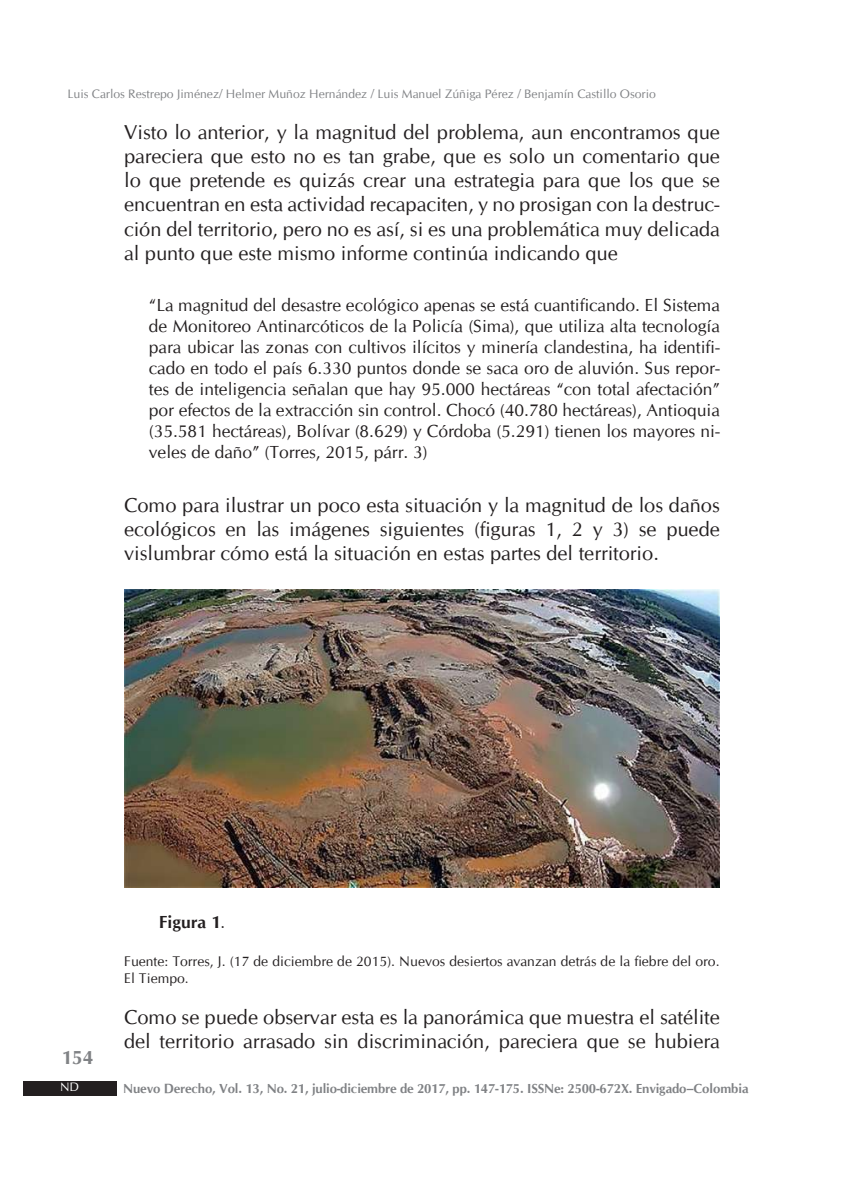
<style>
.page{position:relative;width:844px;height:1191px;background:#fff}
.page>*{position:absolute;margin:0;border:0;box-sizing:border-box;transform-origin:0 0}
.t1{font:20.12px/24.2px "CG Omega";color:#231f20;text-align:justify}
.t2{font:700 19.25px "CG Omega";color:#808285}
.t3{font:17.5px/21px "CG Omega";color:#231f20;text-align:justify}
.t4{font:700 17.5px "CG Omega";color:#231f20}
.t5{font:14px/16.8px "CG Omega";letter-spacing:.005em;color:#231f20}
.t6{font:700 13.12px "CG Omega";letter-spacing:-.01em;color:#808285}
.t7{font:12.25px "CG Omega";color:#808285}
.t8{font:12.25px "CG Omega";color:#fff}
.s1{font-weight:400;font-style:italic}
.s2{font-style:italic}
</style>
<div class="page">
<div style="left:23px;top:1080px;width:94px;height:15px;background:#231f20"></div>
<div style="left:124px;top:872px;width:595px;height:19px;background:linear-gradient(to right,#fff,#fff)"></div>
<img style="left:125px;top:590px;width:594px;height:297px">
<p class="t7" style="left:67px;top:87px;width:589px">Luis Carlos Restrepo Jiménez/ Helmer Muñoz Hernández / Luis Manuel Zúñiga Pérez / Benjamín Castillo Osorio</p>
<p class="t1" style="left:124px;top:120px;width:597px">Visto lo anterior, y la magnitud del problema, aun encontramos que pareciera que esto no es tan grabe, que es solo un comentario que lo que pretende es quizás crear una estrategia para que los que se encuentran en esta actividad recapaciten, y no prosigan con la destruc&shy;ción del territorio, pero no es así, si es una problemática muy delicada al punto que este mismo informe continúa indicando que</p>
<p class="t3" style="left:149px;top:294px;width:572px">“La magnitud del desastre ecológico apenas se está cuantificando. El Sistema de Monitoreo Antinarcóticos de la Policía (Sima), que utiliza alta tecnología para ubicar las zonas con cultivos ilícitos y minería clandestina, ha identifi&shy;cado en todo el país 6.330 puntos donde se saca oro de aluvión. Sus repor&shy;tes de inteligencia señalan que hay 95.000 hectáreas “con total afectación” por efectos de la extracción sin control. Chocó (40.780 hectáreas), Antioquia (35.581 hectáreas), Bolívar (8.629) y Córdoba (5.291) tienen los mayores ni&shy;veles de daño” (Torres, 2015, párr. 3)</p>
<p class="t1" style="left:124px;top:493px;width:597px">Como para ilustrar un poco esta situación y la magnitud de los daños ecológicos en las imágenes siguientes (figuras 1, 2 y 3) se puede vislumbrar cómo está la situación en estas partes del territorio.</p>
<p class="t2" style="left:61px;top:1045px;width:33px">154</p>
<p class="t8" style="left:60px;top:1079px;width:20px">ND</p>
<p class="t4" style="left:159px;top:911px;width:68px">Figura 1<span class="s1">.</span></p>
<p class="t5" style="left:124px;top:952px;width:597px">Fuente: Torres, J. (17 de diciembre de 2015). Nuevos desiertos avanzan detrás de la fiebre del oro.<br>El Tiempo<span class="s2">.</span></p>
<p class="t1" style="left:124px;top:1004px;width:597px">Como se puede observar esta es la panorámica que muestra el satélite del territorio arrasado sin discriminación, pareciera que se hubiera</p>
<p class="t6" style="left:123px;top:1079px;width:627px">Nuevo Derecho, Vol. 13, No. 21, julio-diciembre de 2017, pp. 147-175. ISSNe: 2500-672X. Envigado–Colombia</p>
</div>
